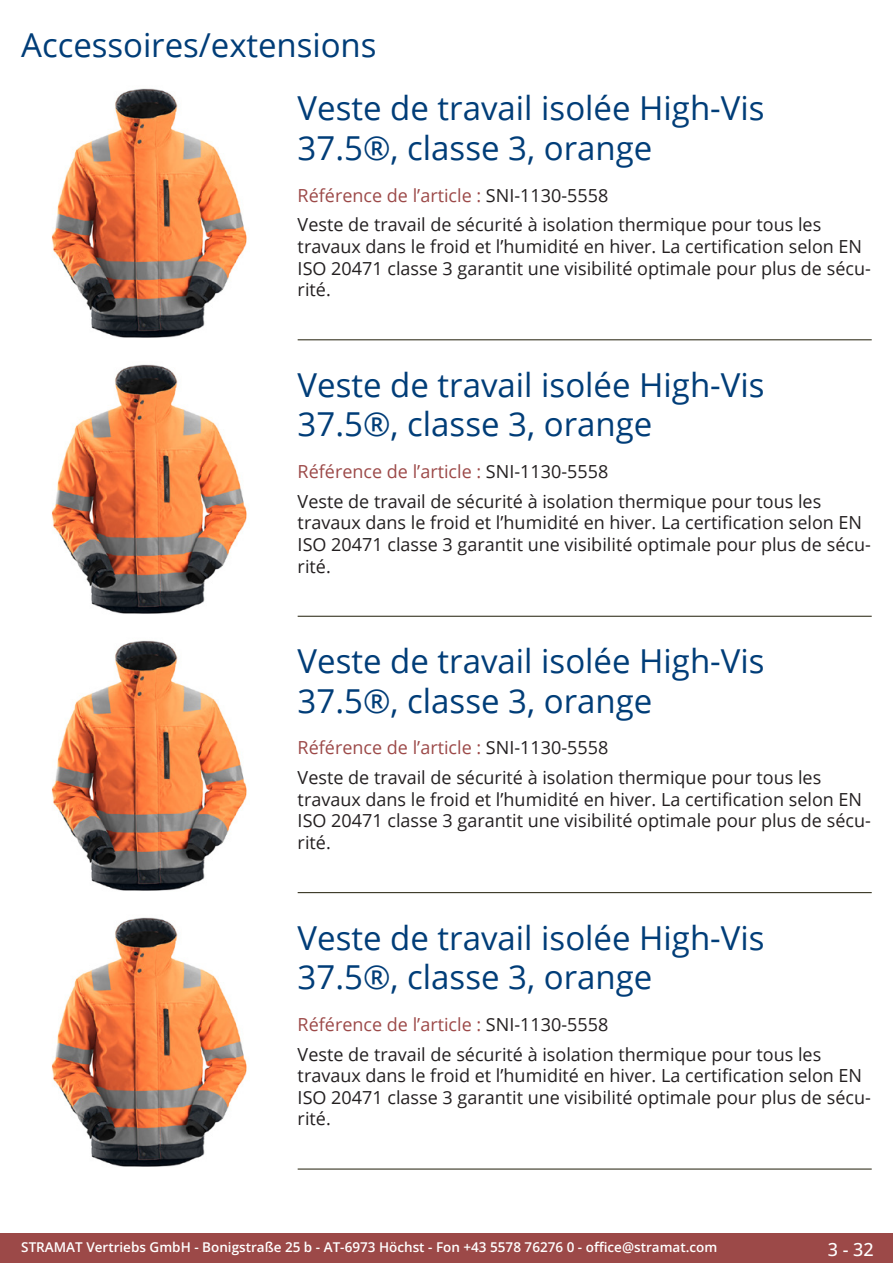
<style>
.page{position:relative;width:893px;height:1263px;background:#fff}
.page>*{position:absolute;margin:0;border:0;box-sizing:border-box;transform-origin:0 0}
.Produkttitel{font:33px/39.6px "Open Sans";color:#003d78}
.RastTitel{font:33px "Open Sans";color:#003d78}
.Beschreibung_Text{font:18px/21.6px "Open Sans";color:#231f20}
.TechDaten_Überschrif{font:18px "Open Sans";color:#9c4948}
.t1{font:500 18px "Open Sans";color:#fff}
.t2{font:600 13.5px "Open Sans";color:#fff}
.s1{color:#231f20}
</style>
<div class="page">
<div style="left:0;top:1233px;width:893px;height:30px;background:#9c4948"></div>
<hr style="left:298px;top:340px;width:574px;height:1px;background:#201d08">
<hr style="left:298px;top:616px;width:574px;height:1px;background:#201d08">
<hr style="left:298px;top:892px;width:574px;height:1px;background:#201d08">
<hr style="left:298px;top:1169px;width:574px;height:1px;background:#201d08">
<img style="left:51px;top:88px;width:196px;height:250px">
<img style="left:51px;top:364px;width:196px;height:250px">
<img style="left:51px;top:640px;width:196px;height:251px">
<img style="left:51px;top:917px;width:196px;height:250px">
<p class="RastTitel" style="left:21px;top:22px;width:357px">Accessoires/extensions</p>
<p class="Produkttitel" style="left:298px;top:88px;width:468px">Veste de travail isolée High-Vis<br>37.5®, classe 3, orange</p>
<p class="TechDaten_Überschrif" style="left:298px;top:183px;width:312px">Référence de l’article : <span class="s1">SNI-1130-5558</span></p>
<p class="Beschreibung_Text" style="left:298px;top:214px;width:573px">Veste de travail de sécurité à isolation thermique pour tous les travaux dans le froid et l’humidité en hiver. La certification selon EN ISO 20471 classe 3 garantit une visibilité optimale pour plus de sécu&shy;rité.</p>
<p class="Produkttitel" style="left:298px;top:364px;width:468px">Veste de travail isolée High-Vis<br>37.5®, classe 3, orange</p>
<p class="TechDaten_Überschrif" style="left:298px;top:459px;width:312px">Référence de l’article : <span class="s1">SNI-1130-5558</span></p>
<p class="Beschreibung_Text" style="left:298px;top:490px;width:573px">Veste de travail de sécurité à isolation thermique pour tous les travaux dans le froid et l’humidité en hiver. La certification selon EN ISO 20471 classe 3 garantit une visibilité optimale pour plus de sécu&shy;rité.</p>
<p class="Produkttitel" style="left:298px;top:640px;width:468px">Veste de travail isolée High-Vis<br>37.5®, classe 3, orange</p>
<p class="TechDaten_Überschrif" style="left:298px;top:735px;width:312px">Référence de l’article : <span class="s1">SNI-1130-5558</span></p>
<p class="Beschreibung_Text" style="left:298px;top:766px;width:573px">Veste de travail de sécurité à isolation thermique pour tous les travaux dans le froid et l’humidité en hiver. La certification selon EN ISO 20471 classe 3 garantit une visibilité optimale pour plus de sécu&shy;rité.</p>
<p class="Produkttitel" style="left:298px;top:917px;width:468px">Veste de travail isolée High-Vis<br>37.5®, classe 3, orange</p>
<p class="TechDaten_Überschrif" style="left:298px;top:1012px;width:312px">Référence de l’article : <span class="s1">SNI-1130-5558</span></p>
<p class="Beschreibung_Text" style="left:298px;top:1043px;width:573px">Veste de travail de sécurité à isolation thermique pour tous les travaux dans le froid et l’humidité en hiver. La certification selon EN ISO 20471 classe 3 garantit une visibilité optimale pour plus de sécu&shy;rité.</p>
<p class="t2" style="left:21px;top:1238px;width:698px">STRAMAT Vertriebs GmbH - Bonigstraße 25 b - AT-6973 Höchst - Fon +43 5578 76276 0 - office@stramat.com</p>
<p class="t1" style="left:828px;top:1237px;width:48px">3 - 32</p>
</div>
